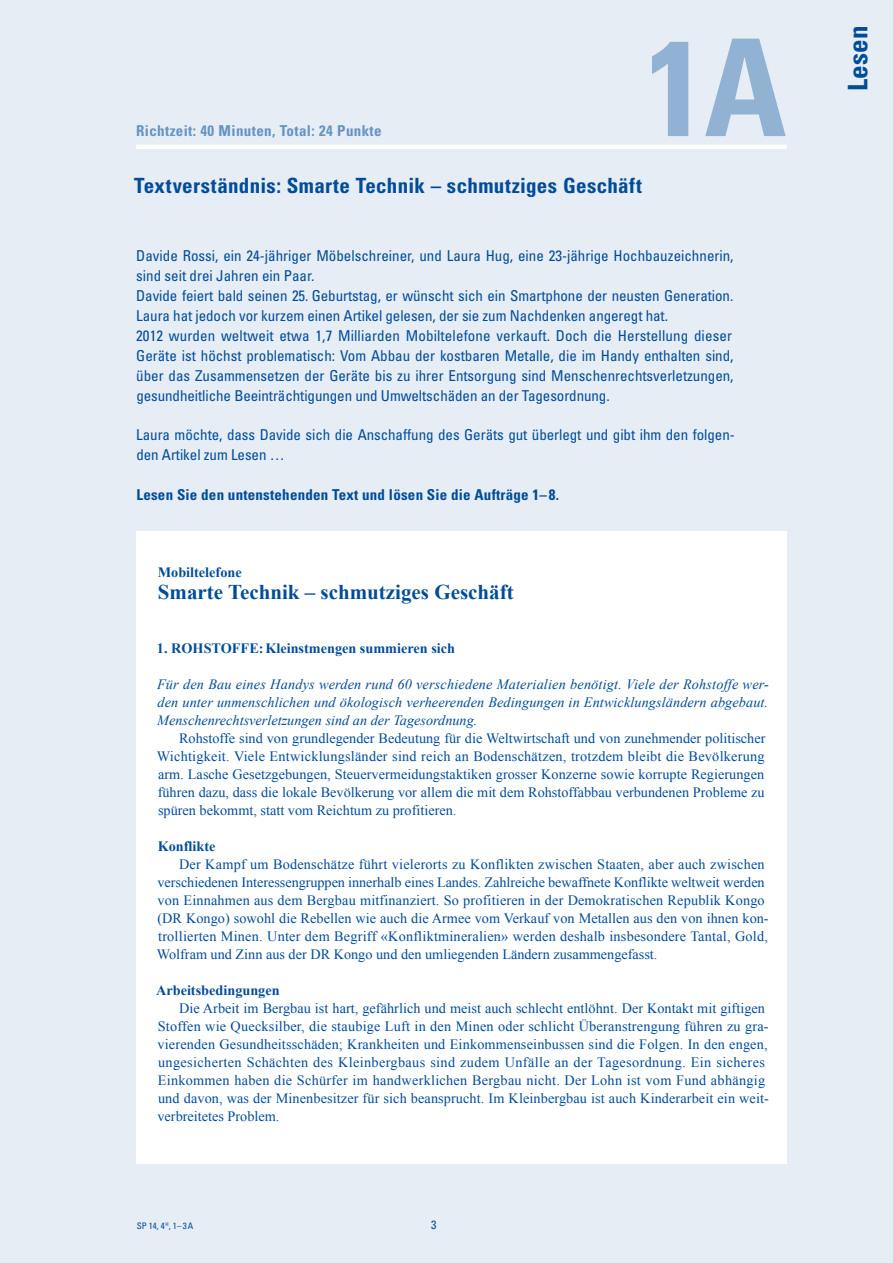
<style>
.page{position:relative;width:893px;height:1263px;background:#e6edf5}
.page>*{position:absolute;margin:0;border:0;box-sizing:border-box;transform-origin:0 0}
.t1{font:700 condensed 135px "Univers LT Std";color:#91b2d3}
.t2{font:700 condensed 27px "Univers LT Std";letter-spacing:.015em;color:#004c99}
.t3{font:700 condensed 21px "Univers LT Std";letter-spacing:.015em;color:#004c99}
.t4{font:700 21px "Times New Roman";color:#004c99}
.t5{font:condensed 15px/20px "Univers LT Std";letter-spacing:-.005em;color:#004c99}
.t6{font:700 condensed 15px "Univers LT Std";letter-spacing:.015em;color:#004c99}
.t7{font:700 condensed 15px "Univers LT Std";letter-spacing:.025em;color:#6693c2}
.t8{font:14.25px/18px "Times New Roman";letter-spacing:.01em;color:#004c99}
.t9{font:italic 14.25px/18px "Times New Roman";color:#004c99;text-align:justify}
.t10{font:700 14.25px "Times New Roman";color:#004c99}
.t11{font:condensed 12px "Univers LT Std";color:#004c99}
.t12{font:condensed 9px "Univers LT Std";color:#004c99}
</style>
<div class="page">
<hr style="left:136px;top:145px;width:651px;height:4px;background:#fff">
<div style="left:136px;top:531px;width:651px;height:632px;background:#fff"></div>
<p class="t7" style="left:136px;top:122px;width:247px">Richtzeit: 40 Minuten, Total: 24 Punkte</p>
<h1 class="t1" style="left:645px;top:5px;width:143px">1A</h1>
<h3 class="t3" style="left:134px;top:173px;width:509px">Textverständnis: Smarte Technik – schmutziges Geschäft</h3>
<p class="t5" style="left:136px;top:245px;width:599px">Davide Rossi, ein 24-jähriger Möbelschreiner, und Laura Hug, eine 23-jährige Hochbauzeichnerin, sind seit drei Jahren ein Paar.<br>Davide feiert bald seinen 25. Geburtstag, er wünscht sich ein Smartphone der neusten Generation.<br>Laura hat jedoch vor kurzem einen Artikel gelesen, der sie zum Nachdenken angeregt hat.<br>2012 wurden weltweit etwa 1,7 Milliarden Mobiltelefone verkauft. Doch die Herstellung dieser Geräte ist höchst problematisch: Vom Abbau der kostbaren Metalle, die im Handy enthalten sind, über das Zusammensetzen der Geräte bis zu ihrer Entsorgung sind Menschenrechtsverletzungen, gesundheitliche Beeinträchtigungen und Umweltschäden an der Tagesordnung.</p>
<p class="t5" style="left:136px;top:425px;width:600px">Laura möchte, dass Davide sich die Anschaffung des Geräts gut überlegt und gibt ihm den folgen&shy;den Artikel zum Lesen …</p>
<p class="t6" style="left:136px;top:486px;width:424px">Lesen Sie den untenstehenden Text und lösen Sie die Aufträge 1– 8.</p>
<p class="t10" style="left:158px;top:562px;width:85px">Mobiltelefone</p>
<h3 class="t4" style="left:158px;top:578px;width:357px">Smarte Technik – schmutziges Geschäft</h3>
<p class="t10" style="left:157px;top:639px;width:300px">1. ROHSTOFFE:Kleinstmengen summieren sich</p>
<p class="t9" style="left:157px;top:675px;width:613px">Für den Bau eines Handys werden rund 60 verschiedene Materialien benötigt. Viele der Rohstoffe wer&shy;den unter unmenschlichen und ökologisch verheerenden Bedingungen in Entwicklungsländern abgebaut.<br>Menschenrechtsverletzungen sind an der Tagesordnung.</p>
<p class="t8" style="left:157px;top:729px;width:610px;text-align:justify;text-indent:22px">Rohstoffe sind von grundlegender Bedeutung für die Weltwirtschaft und von zunehmender politischer Wichtigkeit. Viele Entwicklungsländer sind reich an Bodenschätzen, trotzdem bleibt die Bevölkerung arm. Lasche Gesetzgebungen, Steuervermeidungstaktiken grosser Konzerne sowie korrupte Regierungen führen dazu, dass die lokale Bevölkerung vor allem die mit dem Rohstoffabbau verbundenen Probleme zu spüren bekommt, statt vom Reichtum zu profitieren.</p>
<p class="t10" style="left:158px;top:837px;width:59px">Konflikte</p>
<p class="t8" style="left:157px;top:855px;width:613px;text-indent:22px">Der Kampf um Bodenschätze führt vielerorts zu Konflikten zwischen Staaten, aber auch zwischen verschiedenen Interessengruppen innerhalb eines Landes. Zahlreiche bewaffnete Konflikte weltweit werden von Einnahmen aus dem Bergbau mitfinanziert. So profitieren in der Demokratischen Republik Kongo (DR Kongo) sowohl die Rebellen wie auch die Armee vom Verkauf von Metallen aus den von ihnen kon&shy;trollierten Minen. Unter dem Begriff «Konfliktmineralien» werden deshalb insbesondere Tantal, Gold, Wolfram und Zinn aus der DR Kongo und den umliegenden Ländern zusammengefasst.</p>
<p class="t10" style="left:156px;top:981px;width:125px">Arbeitsbedingungen</p>
<p class="t8" style="left:158px;top:999px;width:613px;text-indent:22px">Die Arbeit im Bergbau ist hart, gefährlich und meist auch schlecht entlöhnt. Der Kontakt mit giftigen Stoffen wie Quecksilber, die staubige Luft in den Minen oder schlicht Überanstrengung führen zu gra&shy;vierenden Gesundheitsschäden; Krankheiten und Einkommenseinbussen sind die Folgen. In den engen, ungesicherten Schächten des Kleinbergbaus sind zudem Unfälle an der Tagesordnung. Ein sicheres Einkommen haben die Schürfer im handwerklichen Bergbau nicht. Der Lohn ist vom Fund abhängig und davon, was der Minenbesitzer für sich beansprucht. Im Kleinbergbau ist auch Kinderarbeit ein weit&shy;verbreitetes Problem.</p>
<p class="t12" style="left:137px;top:1220px;width:58px">SP 14, 4<sup>H</sup>, 1–3A</p>
<p class="t11" style="left:431px;top:1217px;width:7px">3</p>
<h2 class="t2" style="left:841px;top:91px;width:67px;rotate:-90deg">Lesen</h2>
</div>
